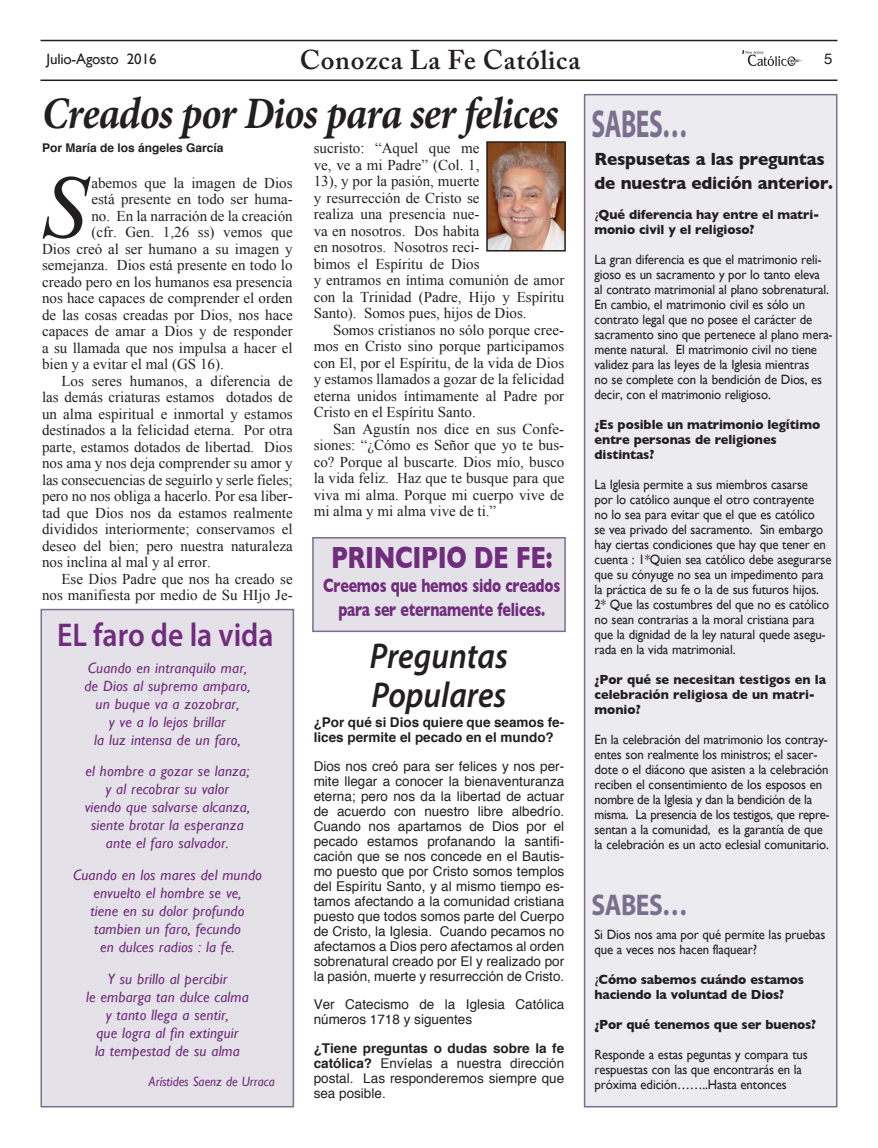
<style>
.page{position:relative;width:878px;height:1148px;background:#fff}
.page>*{position:absolute;margin:0;border:0;box-sizing:border-box;transform-origin:0 0}
.t1{font:italic 89.7px "Times New Roman";color:#231f20}
.t2{font:italic 700 45px "Minion Pro";letter-spacing:-.02em;color:#231f20;scale:.9 1}
.t3{font:italic 600 36px/39px "Myriad Pro";color:#231f20;scale:.9 1}
.t4{font:600 33px "Myriad Pro";color:#712c7d;scale:.9 1}
.t5{font:700 31.2px "Gill Sans";letter-spacing:-.015em;color:#712c7d;scale:.77 1}
.t6{font:700 30px "Myriad Pro";letter-spacing:-.02em;color:#7a6f8e;scale:.85 1}
.t7{font:600 27px "Adobe Caslon Pro";letter-spacing:.025em;color:#231f20}
.t8{font:700 19.5px/24px "Gill Sans";letter-spacing:-.015em;color:#712c7d;text-align:center;scale:.73 1}
.t9{font:700 18px/24px "Gill Sans";letter-spacing:-.01em;color:#231f20;scale:.95 1}
.t10{font:15px/16.5px "Times New Roman";color:#231f20;text-align:justify}
.t11{font:italic 15px/18px "Gill Sans";letter-spacing:.01em;color:#712c7d;text-align:center}
.t12{font:15px "Gill Sans";letter-spacing:-.015em;color:#231f20}
.t13{font:15px "Helvetica";color:#231f20}
.t14{font:13.5px/15px "Gill Sans";letter-spacing:-.01em;color:#231f20;scale:.95 1}
.t15{font:13.5px/15px "Helvetica";color:#231f20;text-align:justify}
.t16{font:700 13.5px/15px "Gill Sans";letter-spacing:-.01em;color:#231f20;scale:.95 1}
.t17{font:700 13.5px/15px "Helvetica";color:#231f20}
.t18{font:italic 13.5px "Gill Sans";color:#712c7d;scale:.95 1}
.t19{font:700 12px "Helvetica";color:#231f20}
.s1{font-weight:700}
.s2{font-weight:400}
</style>
<div class="page">
<hr style="left:40px;top:80px;width:797px;height:1px;background:#231f20">
<hr style="left:40px;top:40px;width:797px;height:1px;background:#231f20">
<img style="left:742px;top:51px;width:59px;height:15px">
<div style="left:312px;top:537px;width:254px;height:95px;background:#e4e2e8;border:2px solid #7a6f8e"></div>
<div style="left:584px;top:94px;width:253px;height:1013px;background:#ecebef;border:2px solid #7a6f8e"></div>
<img style="left:489px;top:144px;width:74px;height:104px">
<div style="left:486px;top:141px;width:80px;height:110px;border:2px solid #231f20"></div>
<div style="left:40px;top:609px;width:254px;height:498px;background:#e4e2e8;border:2px solid #7a6f8e"></div>
<h3 class="t7" style="left:300px;top:44px;width:282px">Conozca La Fe Católica</h3>
<p class="t12" style="left:47px;top:50px;width:112px">Julio-Agosto 2016</p>
<p class="t13" style="left:824px;top:47px;width:10px">5</p>
<h2 class="t2" style="left:42px;top:82px;width:719px">Creados por Dios para ser felices <sub>SABES…</sub></h2>
<p class="t19" style="left:42px;top:138px;width:183px">Por María de los ángeles García</p>
<h1 class="t1" style="left:42px;top:145px;width:46px">S</h1>
<p class="t10" style="left:91px;top:174px;width:203px">abemos que la imagen de Dios</p>
<p class="t10" style="left:91px;top:191px;width:203px">está presente en todo ser huma-</p>
<p class="t10" style="left:91px;top:207px;width:203px">no. En la narración de la creación</p>
<p class="t10" style="left:91px;top:224px;width:203px">(cfr. Gen. 1,26 ss) vemos que</p>
<p class="t10" style="left:42px;top:240px;width:252px">Dios creó al ser humano a su imagen y</p>
<p class="t10" style="left:42px;top:257px;width:252px">semejanza. Dios está presente en todo lo</p>
<p class="t10" style="left:42px;top:273px;width:252px">creado pero en los humanos esa presencia</p>
<p class="t10" style="left:42px;top:290px;width:252px">nos hace capaces de comprender el orden</p>
<p class="t10" style="left:42px;top:306px;width:252px">de las cosas creadas por Dios, nos hace</p>
<p class="t10" style="left:42px;top:323px;width:252px">capaces de amar a Dios y de responder</p>
<p class="t10" style="left:42px;top:339px;width:252px">a su llamada que nos impulsa a hacer el</p>
<p class="t10" style="left:42px;top:356px;width:183px">bien y a evitar el mal (GS 16).</p>
<p class="t10" style="left:61px;top:372px;width:233px">Los seres humanos, a diferencia de</p>
<p class="t10" style="left:42px;top:389px;width:252px">las demás criaturas estamos dotados de</p>
<p class="t10" style="left:42px;top:405px;width:252px">un alma espiritual e inmortal y estamos</p>
<p class="t10" style="left:42px;top:422px;width:252px">destinados a la felicidad eterna. Por otra</p>
<p class="t10" style="left:42px;top:438px;width:252px">parte, estamos dotados de libertad. Dios</p>
<p class="t10" style="left:42px;top:455px;width:252px">nos ama y nos deja comprender su amor y</p>
<p class="t10" style="left:42px;top:471px;width:252px">las consecuencias de seguirlo y serle fieles;</p>
<p class="t10" style="left:42px;top:488px;width:252px">pero no nos obliga a hacerlo. Por esa liber-</p>
<p class="t10" style="left:42px;top:504px;width:252px">tad que Dios nos da estamos realmente</p>
<p class="t10" style="left:42px;top:521px;width:252px">divididos interiormente; conservamos el</p>
<p class="t10" style="left:42px;top:537px;width:252px">deseo del bien; pero nuestra naturaleza</p>
<p class="t10" style="left:42px;top:554px;width:170px">nos inclina al mal y al error.</p>
<p class="t10" style="left:61px;top:570px;width:233px">Ese Dios Padre que nos ha creado se</p>
<p class="t10" style="left:42px;top:587px;width:252px">nos manifiesta por medio de Su HIjo Je-</p>
<h3 class="t4" style="left:57px;top:614px;width:242px">EL faro de la vida</h3>
<p class="t11" style="left:84px;top:659px;width:167px">Cuando en intranquilo mar, de Dios al supremo amparo, un buque va a zozobrar,<br>y ve a lo lejos brillar<br>la luz intensa de un faro,</p>
<p class="t11" style="left:85px;top:762px;width:167px">el hombre a gozar se lanza; y al recobrar su valor<br>viendo que salvarse alcanza, siente brotar la esperanza ante el faro salvador.</p>
<p class="t11" style="left:73px;top:866px;width:190px">Cuando en los mares del mundo envuelto el hombre se ve,<br>tiene en su dolor profundo tambien un faro, fecundo<br>en dulces radios : la fe.</p>
<p class="t11" style="left:86px;top:969px;width:164px">Y su brillo al percibir<br>le embarga tan dulce calma y tanto llega a sentir,<br>que logra al fin extinguir<br>la tempestad de su alma</p>
<p class="t18" style="left:149px;top:1073px;width:134px">Arístides Saenz de Urraca</p>
<p class="t10" style="left:314px;top:140px;width:252px;text-align:left">sucristo: “Aquel que me<br>ve, ve a mi Padre” (Col. 1,<br>13), y por la pasión, muerte<br>y resurrección de Cristo se<br>realiza una presencia nue-<br>va en nosotros. Dos habita<br>en nosotros. Nosotros reci-<br>bimos el Espíritu de Dios<br>y entramos en íntima comunión de amor con la Trinidad (Padre, Hijo y Espíritu<br>Santo). Somos pues, hijos de Dios.</p>
<p class="t10" style="left:314px;top:321px;width:252px;text-indent:19px">Somos cristianos no sólo porque cree&shy;mos en Cristo sino porque participamos con El, por el Espíritu, de la vida de Dios y estamos llamados a gozar de la felicidad eterna unidos íntimamente al Padre por Cristo en el Espíritu Santo.</p>
<p class="t10" style="left:314px;top:420px;width:252px;text-indent:19px">San Agustín nos dice en sus Confe&shy;siones: “¿Cómo es Señor que yo te bus&shy;co? Porque al buscarte. Dios mío, busco la vida feliz. Haz que te busque para que viva mi alma. Porque mi cuerpo vive de mi alma y mi alma vive de ti.”</p>
<h3 class="t5" style="left:331px;top:539px;width:289px">PRINCIPIO DE FE:</h3>
<h3 class="t8" style="left:323px;top:573px;width:326px">Creemos que hemos sido creados para ser eternamente felices.</h3>
<h3 class="t3" style="left:370px;top:635px;width:155px">Preguntas<br>Populares</h3>
<p class="t17" style="left:314px;top:715px;width:252px">¿Por qué si Dios quiere que seamos fe&shy;lices permite el pecado en el mundo?</p>
<p class="t15" style="left:314px;top:759px;width:252px">Dios nos creó para ser felices y nos per&shy;mite llegar a conocer la bienaventuranza eterna; pero nos da la libertad de actuar de acuerdo con nuestro libre albedrío.<br>Cuando nos apartamos de Dios por el pecado estamos profanando la santifi&shy;cación que se nos concede en el Bautis&shy;mo puesto que por Cristo somos templos del Espíritu Santo, y al mismo tiempo es&shy;tamos afectando a la comunidad cristiana puesto que todos somos parte del Cuerpo de Cristo, la Iglesia. Cuando pecamos no afectamos a Dios pero afectamos al orden sobrenatural creado por El y realizado por la pasión, muerte y resurrección de Cristo.</p>
<p class="t15" style="left:314px;top:997px;width:252px">Ver Catecismo de la Iglesia Católica números 1718 y siguentes</p>
<p class="t15" style="left:314px;top:1041px;width:252px"><span class="s1">¿Tiene preguntas o dudas sobre la fe católica?</span> Envíelas a nuestra dirección postal. Las responderemos siempre que sea posible.</p>
<p class="t9" style="left:594px;top:147px;width:253px">Respusetas a las preguntas de nuestra edición anterior.</p>
<p class="t16" style="left:594px;top:207px;width:238px"><span class="s2">¿</span>Qué diferencia hay entre el matri&shy;monio civil y el religioso?</p>
<p class="t14" style="left:594px;top:252px;width:252px">La gran diferencia es que el matrimonio reli&shy;gioso es un sacramento y por lo tanto eleva<br>al contrato matrimonial al plano sobrenatural.<br>En cambio, el matrimonio civil es sólo un contrato legal que no posee el carácter de sacramento sino que pertenece al plano mera&shy;mente natural. El matrimonio civil no tiene validez para las leyes de la Iglesia mientras<br>no se complete con la bendición de Dios, es decir, con el matrimonio religioso.</p>
<p class="t16" style="left:594px;top:417px;width:239px">¿Es posible un matrimonio legítimo entre personas de religiones distintas?</p>
<p class="t14" style="left:594px;top:477px;width:251px">La Iglesia permite a sus miembros casarse<br>por lo católico aunque el otro contrayente<br>no lo sea para evitar que el que es católico<br>se vea privado del sacramento. Sin embargo hay ciertas condiciones que hay que tener en cuenta : 1*Quien sea católico debe asegurarse que su cónyuge no sea un impedimento para la práctica de su fe o la de sus futuros hijos.<br>2* Que las costumbres del que no es católico no sean contrarias a la moral cristiana para que la dignidad de la ley natural quede asegu&shy;rada en la vida matrimonial.</p>
<p class="t16" style="left:594px;top:672px;width:245px">¿Por qué se necesitan testigos en la celebración religiosa de un matri&shy;monio?</p>
<p class="t14" style="left:594px;top:732px;width:249px">En la celebración del matrimonio los contray&shy;entes son realmente los ministros; el sacer&shy;dote o el diácono que asisten a la celebración reciben el consentimiento de los esposos en nombre de la Iglesia y dan la bendición de la misma. La presencia de los testigos, que repre&shy;sentan a la comunidad, es la garantía de que la celebración es un acto eclesial comunitario.</p>
<h3 class="t6" style="left:591px;top:885px;width:115px">SABES…</h3>
<p class="t14" style="left:594px;top:927px;width:244px">Si Dios nos ama por qué permite las pruebas que a veces nos hacen flaquear?</p>
<p class="t16" style="left:594px;top:972px;width:222px"><span class="s2">¿</span>Cómo sabemos cuándo estamos haciendo la voluntad de Dios?</p>
<p class="t16" style="left:594px;top:1017px;width:235px">¿Por qué tenemos que ser buenos?</p>
<p class="t14" style="left:594px;top:1047px;width:226px">Responde a estas peguntas y compara tus respuestas con las que encontrarás en la próxima edición……..Hasta entonces</p>
</div>
